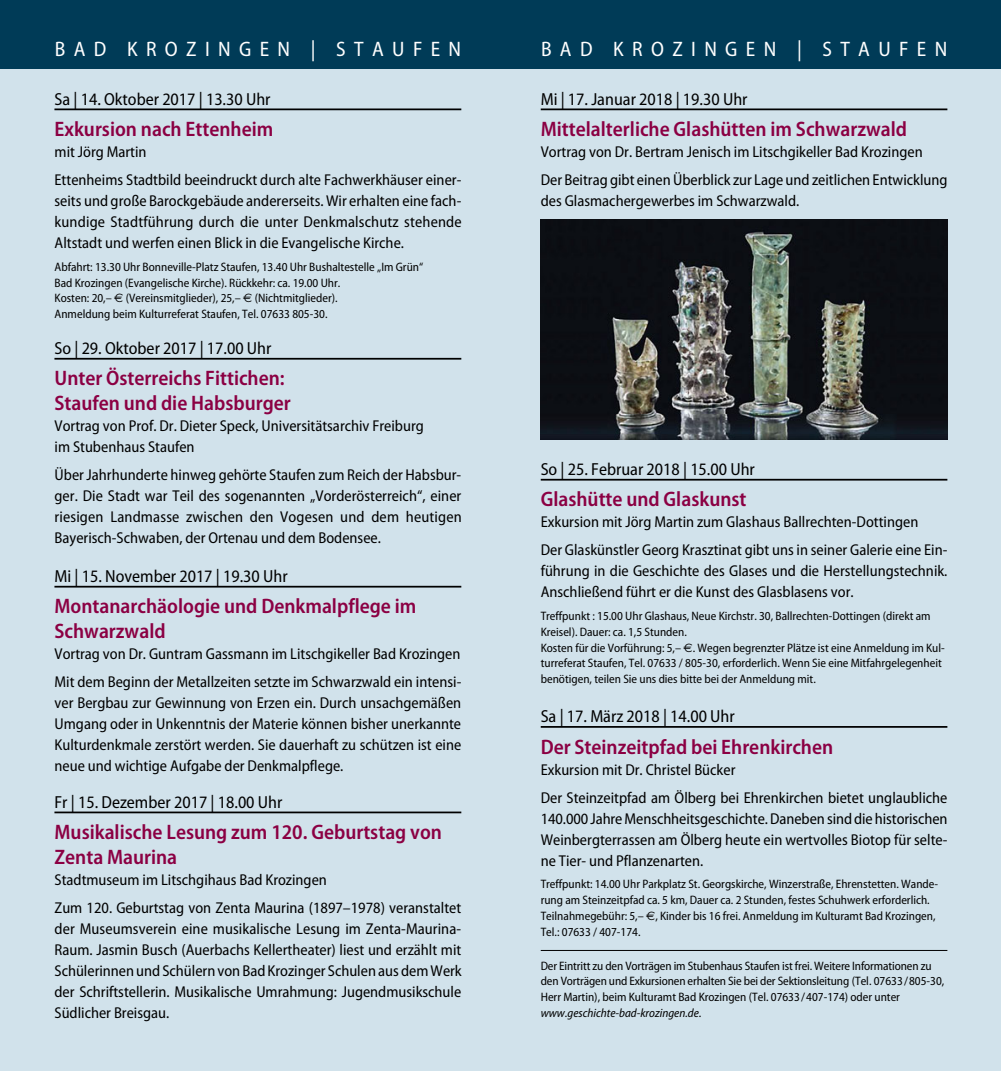
<style>
.page{position:relative;width:1001px;height:1071px;background:#fff}
.page>*{position:absolute;margin:0;border:0;box-sizing:border-box;transform-origin:0 0}
.t1{font:600 semi-condensed 21px/24.5px "Myriad Pro";color:#8b0043}
.t2{font:semi-condensed 21px "Myriad Pro";letter-spacing:.4em;color:#fff}
.t3{font:semi-condensed 17.5px "Myriad Pro";color:#000}
.t4{font:semi-condensed 15.75px/21px "Myriad Pro";color:#000}
.t5{font:semi-condensed 12.25px/15.8px "Myriad Pro";color:#000}
.s1{font-family:"Euro Sans";font-stretch:normal}
.s2{font-style:italic}
</style>
<div class="page">
<div style="left:0;top:0;width:1001px;height:69px;background:#003b57"></div>
<div style="left:0;top:69px;width:1001px;height:1002px;background:#d1e2eb"></div>
<hr style="left:54px;top:108px;width:407px;height:2px;background:#000">
<hr style="left:54px;top:358px;width:407px;height:2px;background:#000">
<hr style="left:54px;top:812px;width:407px;height:1px;background:#000">
<hr style="left:54px;top:586px;width:407px;height:2px;background:#000">
<hr style="left:541px;top:108px;width:406px;height:2px;background:#000">
<hr style="left:541px;top:479px;width:406px;height:2px;background:#000">
<hr style="left:541px;top:726px;width:406px;height:2px;background:#000">
<hr style="left:541px;top:950px;width:406px;height:1px;background:#000">
<img style="left:541px;top:220px;width:406px;height:220px">
<h1 class="t2" style="left:55px;top:42px;width:408px">BAD KROZINGEN | STAUFEN</h1>
<h1 class="t2" style="left:541px;top:42px;width:408px">BAD KROZINGEN | STAUFEN</h1>
<p class="t3" style="left:55px;top:92px;width:218px">Sa | 14. Oktober 2017 | 13.30 Uhr</p>
<h1 class="t1" style="left:55px;top:119px;width:220px">Exkursion nach Ettenheim</h1>
<p class="t4" style="left:55px;top:139px;width:408px;line-height:28px">mit Jörg Martin<br>Ettenheims Stadtbild beeindruckt durch alte Fachwerkhäuser einer-</p>
<p class="t4" style="left:55px;top:192px;width:409px;text-align:justify">seits und große Barockgebäude andererseits. Wir erhalten eine fach&shy;kundige Stadtführung durch die unter Denkmalschutz stehende Altstadt und werfen einen Blick in die Evangelische Kirche.</p>
<p class="t5" style="left:55px;top:260px;width:370px">Abfahrt: 13.30 Uhr Bonneville-Platz Staufen, 13.40 Uhr Bushaltestelle „Im Grün“ Bad Krozingen (Evangelische Kirche). Rückkehr: ca. 19.00 Uhr.<br>Kosten: 20,– <span class="s1">€</span> (Vereinsmitglieder), 25,– <span class="s1">€</span> (Nichtmitglieder).<br>Anmeldung beim Kulturreferat Staufen, Tel. 07633 805-30.</p>
<p class="t3" style="left:55px;top:342px;width:218px">So | 29. Oktober 2017 | 17.00 Uhr</p>
<h1 class="t1" style="left:55px;top:368px;width:238px">Unter Österreichs Fittichen:<br>Staufen und die Habsburger</h1>
<p class="t4" style="left:55px;top:416px;width:371px">Vortrag von Prof. Dr. Dieter Speck, Universitätsarchiv Freiburg im Stubenhaus Staufen</p>
<p class="t4" style="left:55px;top:465px;width:409px;text-align:justify">Über Jahrhunderte hinweg gehörte Staufen zum Reich der Habsbur&shy;ger. Die Stadt war Teil des sogenannten „Vorderösterreich“, einer riesigen Landmasse zwischen den Vogesen und dem heutigen Bayerisch-Schwaben, der Ortenau und dem Bodensee.</p>
<p class="t3" style="left:541px;top:92px;width:208px">Mi | 17. Januar 2018 | 19.30 Uhr</p>
<h1 class="t1" style="left:541px;top:119px;width:368px">Mittelalterliche Glashütten im Schwarzwald</h1>
<p class="t4" style="left:541px;top:139px;width:408px;line-height:28px">Vortrag von Dr. Bertram Jenisch im Litschgikeller Bad Krozingen<br>Der Beitrag gibt einen Überblick zur Lage und zeitlichen Entwicklung</p>
<p class="t4" style="left:541px;top:192px;width:260px">des Glasmachergewerbes im Schwarzwald.</p>
<p class="t3" style="left:541px;top:463px;width:216px">So | 25. Februar 2018 | 15.00 Uhr</p>
<h1 class="t1" style="left:541px;top:489px;width:207px">Glashütte und Glaskunst</h1>
<p class="t4" style="left:541px;top:510px;width:408px;line-height:28px">Exkursion mit Jörg Martin zum Glashaus Ballrechten-Dottingen<br>Der Glaskünstler Georg Krasztinat gibt uns in seiner Galerie eine Ein-</p>
<p class="t4" style="left:541px;top:562px;width:408px">führung in die Geschichte des Glases und die Herstellungstechnik.<br>Anschließend führt er die Kunst des Glasblasens vor.</p>
<p class="t5" style="left:541px;top:609px;width:406px">Treffpunkt : 15.00 Uhr Glashaus, Neue Kirchstr. 30, Ballrechten-Dottingen (direkt am Kreisel). Dauer: ca. 1,5 Stunden.<br>Kosten für die Vorführung: 5,– <span class="s1">€</span>. Wegen begrenzter Plätze ist eine Anmeldung im Kul&shy;turreferat Staufen, Tel. 07633 / 805-30, erforderlich. Wenn Sie eine Mitfahrgelegenheit benötigen, teilen Sie uns dies bitte bei der Anmeldung mit.</p>
<p class="t3" style="left:541px;top:710px;width:196px">Sa | 17. März 2018 | 14.00 Uhr</p>
<h1 class="t1" style="left:541px;top:736px;width:294px">Der Steinzeitpfad bei Ehrenkirchen</h1>
<p class="t4" style="left:541px;top:757px;width:408px;line-height:28px">Exkursion mit Dr. Christel Bücker<br>Der Steinzeitpfad am Ölberg bei Ehrenkirchen bietet unglaubliche</p>
<p class="t4" style="left:541px;top:809px;width:408px;text-align:justify">140.000 Jahre Menschheitsgeschichte. Daneben sind die historischen Weinbergterrassen am Ölberg heute ein wertvolles Biotop für selte&shy;ne Tier- und Pflanzenarten.</p>
<p class="t5" style="left:541px;top:877px;width:399px">Treffpunkt: 14.00 Uhr Parkplatz St. Georgskirche, Winzerstraße, Ehrenstetten. Wande&shy;rung am Steinzeitpfad ca. 5 km, Dauer ca. 2 Stunden, festes Schuhwerk erforderlich.<br>Teilnahmegebühr: 5,– <span class="s1">€</span>, Kinder bis 16 frei. Anmeldung im Kulturamt Bad Krozingen, Tel.: 07633 / 407-174.</p>
<p class="t5" style="left:541px;top:959px;width:405px">Der Eintritt zu den Vorträgen im Stubenhaus Staufen ist frei. Weitere Informationen zu den Vorträgen und Exkursionen erhalten Sie bei der Sektionsleitung (Tel. 07633/805-30, Herr Martin), beim Kulturamt Bad Krozingen (Tel. 07633/407-174) oder unter <span class="s2">www.geschichte-bad-krozingen.de</span>.</p>
<p class="t3" style="left:55px;top:570px;width:235px">Mi | 15. November 2017 | 19.30 Uhr</p>
<h1 class="t1" style="left:55px;top:596px;width:363px">Montanarchäologie und Denkmalpflege im<br>Schwarzwald</h1>
<p class="t4" style="left:55px;top:641px;width:408px;line-height:28px">Vortrag von Dr. Guntram Gassmann im Litschgikeller Bad Krozingen<br>Mit dem Beginn der Metallzeiten setzte im Schwarzwald ein intensi-</p>
<p class="t4" style="left:55px;top:693px;width:408px;text-align:justify">ver Bergbau zur Gewinnung von Erzen ein. Durch unsachgemäßen Umgang oder in Unkenntnis der Materie können bisher unerkannte Kulturdenkmale zerstört werden. Sie dauerhaft zu schützen ist eine neue und wichtige Aufgabe der Denkmalpflege.</p>
<p class="t3" style="left:55px;top:795px;width:229px">Fr | 15. Dezember 2017 | 18.00 Uhr</p>
<h1 class="t1" style="left:55px;top:822px;width:389px">Musikalische Lesung zum 120. Geburtstag von<br>Zenta Maurina</h1>
<p class="t4" style="left:55px;top:867px;width:408px;line-height:28px">Stadtmuseum im Litschgihaus Bad Krozingen<br>Zum 120. Geburtstag von Zenta Maurina (1897–1978) veranstaltet</p>
<p class="t4" style="left:55px;top:919px;width:409px;text-align:justify">der Museumsverein eine musikalische Lesung im Zenta-Maurina-Raum. Jasmin Busch (Auerbachs Kellertheater) liest und erzählt mit Schülerinnen und Schülern von Bad Krozinger Schulen aus dem Werk der Schriftstellerin. Musikalische Umrahmung: Jugendmusikschule Südlicher Breisgau.</p>
</div>
